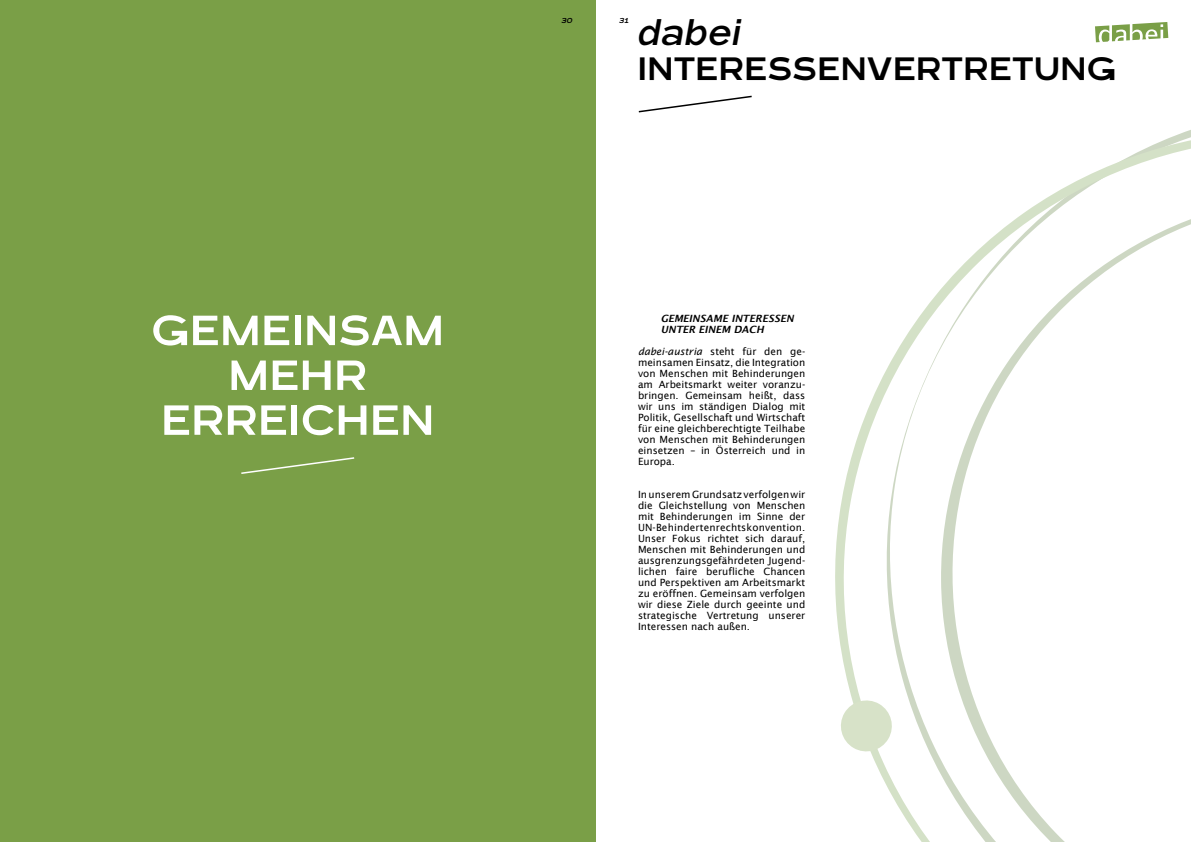
<style>
.page{position:relative;width:1191px;height:842px;background:#fff}
.page>*{position:absolute;margin:0;border:0;box-sizing:border-box;transform-origin:0 0}
.t1{font:52.7px/44.9px "Blatant";letter-spacing:.03em;color:#fff;text-align:center}
.t2{font:40.5px "Blatant";letter-spacing:.03em;color:#000}
.t3{font:italic 40.5px "Blatant";letter-spacing:.03em;color:#000}
.t4{font:10px/11px "Lucida Sans";color:#000;text-align:justify}
.t5{font:italic 600 10px/11px "Lucida Sans";color:#000}
.t6{font:italic 9px "Blatant";color:#000}
.s1{font-style:italic}
</style>
<div class="page">
<div style="left:0;top:0;width:595px;height:842px;background:#7a9f47"></div>
<svg style="left:1095px;top:22px;width:73px;height:20px"></svg>
<svg style="left:241px;top:457px;width:114px;height:17px"></svg>
<svg style="left:638px;top:95px;width:114px;height:18px"></svg>
<svg style="left:835px;top:130px;width:356px;height:712px"></svg>
<svg style="left:837px;top:697px;width:58px;height:58px"></svg>
<p class="t6" style="left:562px;top:15px;width:13px">30</p>
<p class="t6" style="left:619px;top:15px;width:11px">31</p>
<h2 class="t3" style="left:638px;top:12px;width:104px">dabei</h2>
<h2 class="t2" style="left:638px;top:46px;width:479px">INTERESSENVERTRETUNG</h2>
<h1 class="t1" style="left:152px;top:306px;width:293px">GEMEINSAM<br>MEHR<br>ERREICHEN</h1>
<p class="t5" style="left:660px;top:313px;width:134px">GEMEINSAME INTERESSEN<br>UNTER EINEM DACH</p>
<p class="t4" style="left:638px;top:346px;width:169px"><span class="s1">dabei-austria</span> steht für den ge&shy;meinsamen Einsatz, die Integration von Menschen mit Behinderungen am Arbeitsmarkt weiter voranzu&shy;bringen. Gemeinsam heißt, dass wir uns im ständigen Dialog mit Politik, Gesellschaft und Wirtschaft für eine gleichberechtigte Teilhabe von Menschen mit Behinderungen einsetzen – in Österreich und in Europa.</p>
<p class="t4" style="left:638px;top:489px;width:169px">In unserem Grundsatz verfolgen wir die Gleichstellung von Menschen mit Behinderungen im Sinne der UN-Behindertenrechtskonvention.<br>Unser Fokus richtet sich darauf, Menschen mit Behinderungen und ausgrenzungsgefährdeten Jugend&shy;lichen faire berufliche Chancen und Perspektiven am Arbeitsmarkt zu eröffnen. Gemeinsam verfolgen wir diese Ziele durch geeinte und strategische Vertretung unserer Interessen nach außen.</p>
</div>
